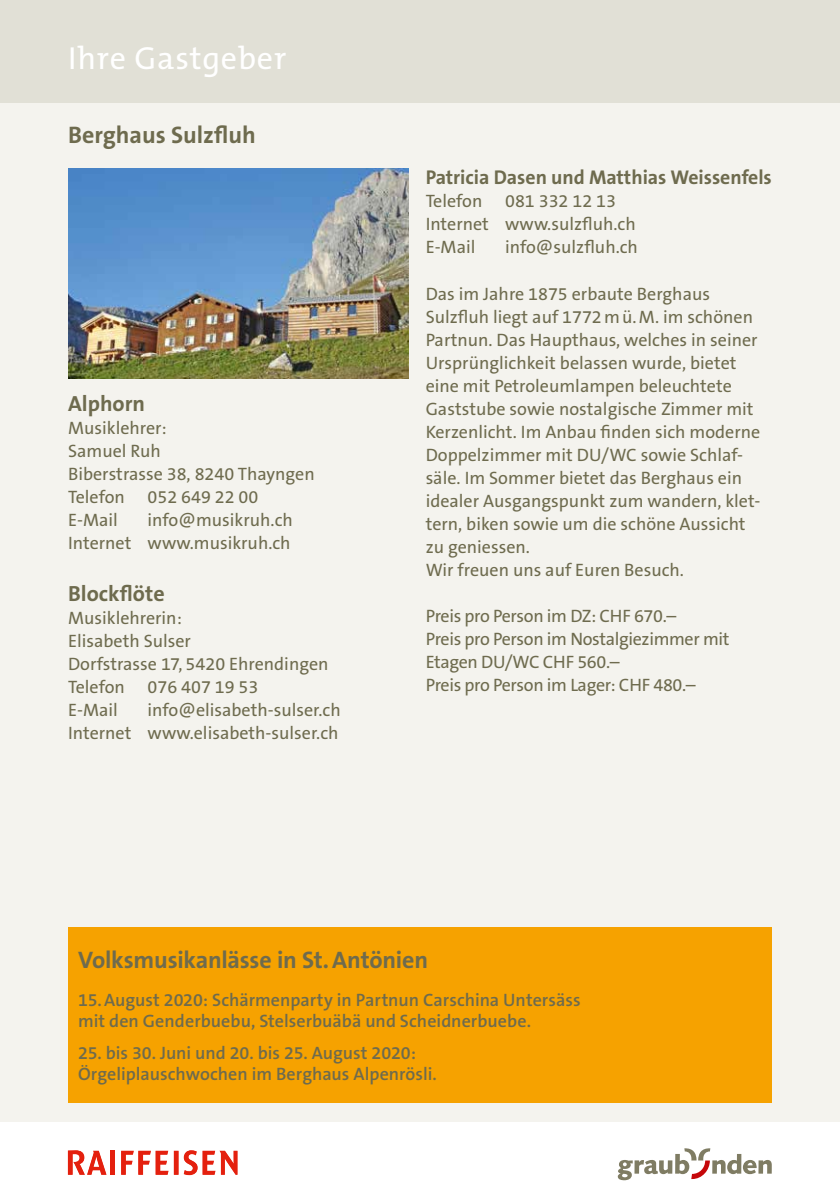
<style>
.page{position:relative;width:840px;height:1191px;background:#fff}
.page>*{position:absolute;margin:0;border:0;box-sizing:border-box;transform-origin:0 0}
.t1{font:32px "The Mix B5 Plain";letter-spacing:.025em;color:#fff}
.t2{font:700 24px "The Sans B7";letter-spacing:-.005em;color:#6e6b4e}
.t3{font:700 22px "The Sans B7";color:#6e6b4e}
.t4{font:700 20px "The Sans B7";color:#6e6b4e}
.t5{font:18px/23px "The Sans B5 Plain";color:#6e6b4e}
.t6{font:600 18px/21px "The Sans B6";color:#6e6b4e}
.t7{font:18px/23px "The Sans B5 Plain";letter-spacing:-.02em;color:#6e6b4e}
</style>
<div class="page">
<div style="left:0;top:102px;width:839px;height:1038px;background:#f4f3ee"></div>
<div style="left:0;top:1123px;width:839px;height:68px;background:#fff"></div>
<div style="left:0;top:0;width:839px;height:102px;background:#e1e0d6"></div>
<svg style="left:68px;top:1150px;width:169px;height:25px"></svg>
<svg style="left:617px;top:1148px;width:154px;height:32px"></svg>
<img style="left:68px;top:169px;width:340px;height:209px">
<div style="left:68px;top:927px;width:703px;height:176px;background:#f6a200"></div>
<h1 class="t1" style="left:68px;top:42px;width:220px">Ihre Gastgeber</h1>
<h2 class="t2" style="left:68px;top:122px;width:189px">Berghaus Sulzfluh</h2>
<p class="t3" style="left:68px;top:392px;width:79px">Alphorn</p>
<p class="t5" style="left:68px;top:417px;width:248px">Musiklehrer:<br>Samuel Ruh<br>Biberstrasse 38, 8240 Thayngen<br>Telefon</p>
<p class="t5" style="left:147px;top:486px;width:112px">052 649 22 00</p>
<p class="t5" style="left:68px;top:509px;width:226px;text-align:right">info@musikruh.ch<br>Internet www.musikruh.ch</p>
<p class="t3" style="left:68px;top:582px;width:98px">Blockflöte</p>
<p class="t5" style="left:68px;top:607px;width:262px">Musiklehrerin:<br>Elisabeth Sulser<br>Dorfstrasse 17, 5420 Ehrendingen<br>Telefon</p>
<p class="t5" style="left:68px;top:509px;width:51px">E-Mail</p>
<p class="t5" style="left:147px;top:676px;width:112px">076 407 19 53</p>
<p class="t5" style="left:68px;top:699px;width:274px;text-align:right">info@elisabeth-sulser.ch<br>Internet www.elisabeth-sulser.ch</p>
<p class="t5" style="left:68px;top:699px;width:51px">E-Mail</p>
<p class="t4" style="left:425px;top:167px;width:347px">Patricia Dasen und Matthias Weissenfels</p>
<p class="t5" style="left:425px;top:190px;width:58px">Telefon</p>
<p class="t5" style="left:425px;top:190px;width:211px;text-indent:79px">081 332 12 13<br>Internet www.sulzfluh.ch<br>E-Mail</p>
<p class="t5" style="left:505px;top:236px;width:134px">info@sulzfluh.ch</p>
<p class="t5" style="left:425px;top:282px;width:336px">Das im Jahre 1875 erbaute Berghaus Sulzfluh liegt auf 1772mü.M. im schönen Partnun. Das Haupthaus, welches in seiner Ursprünglichkeit belassen wurde, bietet eine mit Petroleumlampen beleuchtete Gaststube sowie nostalgische Zimmer mit Kerzenlicht. Im Anbau finden sich moderne Doppelzimmer mit DU/WC sowie Schlaf&shy;säle. Im Sommer bietet das Berghaus ein idealer Ausgangspunkt zum wandern, klet&shy;tern, biken sowie um die schöne Aussicht zu geniessen.<br>Wir freuen uns auf Euren Besuch.</p>
<p class="t7" style="left:425px;top:605px;width:305px">Preis pro Person im DZ: CHF 670.–<br>Preis pro Person im Nostalgiezimmer mit<br>Etagen DU/WC CHF 560.–<br>Preis pro Person im Lager: CHF 480.–</p>
<h2 class="t2" style="left:78px;top:947px;width:351px">Volksmusikanlässe in St.Antönien</h2>
<p class="t6" style="left:78px;top:990px;width:504px">15.August 2020: Schärmenparty in Partnun Carschina Untersäss mit den Genderbuebu, Stelserbuäbä und Scheidnerbuebe.</p>
<p class="t6" style="left:78px;top:1043px;width:360px">25. bis 30. Juni und 20. bis 25. August 2020:<br>Örgeliplauschwochen im Berghaus Alpenrösli.</p>
</div>
